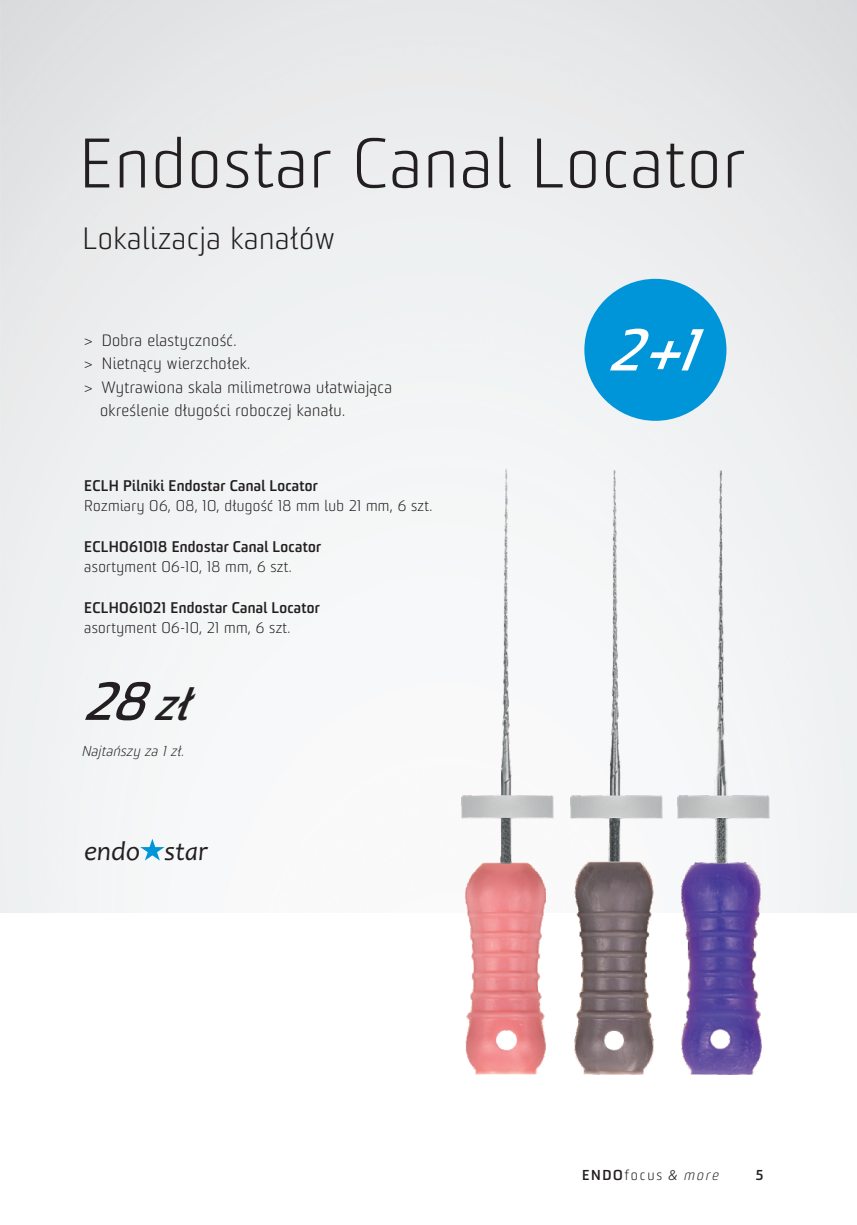
<style>
.page{position:relative;width:857px;height:1225px;background:#fff}
.page>*{position:absolute;margin:0;border:0;box-sizing:border-box;transform-origin:0 0}
.t1{font:300 68px "Sommet";letter-spacing:.025em;color:#231f20}
.t2{font:italic 700 57.4px "Sommet";color:#fff}
.t3{font:italic 700 52px "Sommet";color:#231f20}
.t4{font:300 30px "Sommet";letter-spacing:.025em;color:#231f20}
.t5{font:italic 27.2px "Candara";color:#231f20}
.t6{font:300 16px "Sommet";letter-spacing:.025em;color:#231f20}
.t7{font:300 15px "Sommet";letter-spacing:.025em;color:#231f20}
.t8{font:700 15px "Sommet";letter-spacing:.02em;color:#231f20}
.t9{font:italic 300 14px "Sommet";letter-spacing:.025em;color:#231f20}
.t10{font:300 14px "Sommet";letter-spacing:.135em;color:#231f20}
.t11{font:700 14px "Sommet";color:#231f20}
.s1{font-size:44px}
.s2{font-weight:700}
.s3{font-family:"Verb";font-style:italic}
.s4{font-style:italic}
</style>
<div class="page">
<img style="left:0;top:0;width:856px;height:913px">
<svg style="left:140px;top:838px;width:24px;height:22px"></svg>
<div style="left:584px;top:279px;width:142px;height:142px;background:#0095d9;border-radius:50%"></div>
<img style="left:461px;top:469px;width:92px;height:605px">
<img style="left:570px;top:470px;width:92px;height:604px">
<img style="left:677px;top:470px;width:92px;height:604px">
<h1 class="t1" style="left:79px;top:136px;width:667px">Endostar Canal Locator</h1>
<h3 class="t4" style="left:82px;top:226px;width:254px">Lokalizacja kanałów</h3>
<p class="t6" style="left:84px;top:334px;width:154px">&gt; Dobra elastyczność.</p>
<p class="t6" style="left:84px;top:357px;width:168px">&gt; Nietnący wierzchołek.</p>
<p class="t6" style="left:84px;top:381px;width:309px">&gt; Wytrawiona skala milimetrowa ułatwiająca</p>
<p class="t6" style="left:100px;top:404px;width:246px">określenie długości roboczej kanału.</p>
<p class="t8" style="left:84px;top:479px;width:235px">ECLH Pilniki Endostar Canal Locator</p>
<p class="t7" style="left:84px;top:500px;width:349px">Rozmiary 06, 08, 10, długość 18 mm lub 21 mm, 6 szt.</p>
<p class="t8" style="left:84px;top:540px;width:238px">ECLH061018 Endostar Canal Locator</p>
<p class="t7" style="left:84px;top:561px;width:209px">asortyment 06-10, 18 mm, 6 szt.</p>
<p class="t8" style="left:84px;top:601px;width:237px">ECLH061021 Endostar Canal Locator</p>
<p class="t7" style="left:84px;top:622px;width:207px">asortyment 06-10, 21 mm, 6 szt.</p>
<h3 class="t3" style="left:83px;top:681px;width:104px">28 <span class="s1">zł</span></h3>
<p class="t9" style="left:81px;top:745px;width:104px">Najtańszy za 1 zł.</p>
<h3 class="t5" style="left:84px;top:840px;width:126px">endo star</h3>
<h2 class="t2" style="left:607px;top:327px;width:86px">2+1</h2>
<p class="t10" style="left:582px;top:1169px;width:137px"><span class="s2">ENDO</span>focus <span class="s3">&amp;</span> <span class="s4">more</span></p>
<p class="t11" style="left:755px;top:1169px;width:9px">5</p>
</div>
